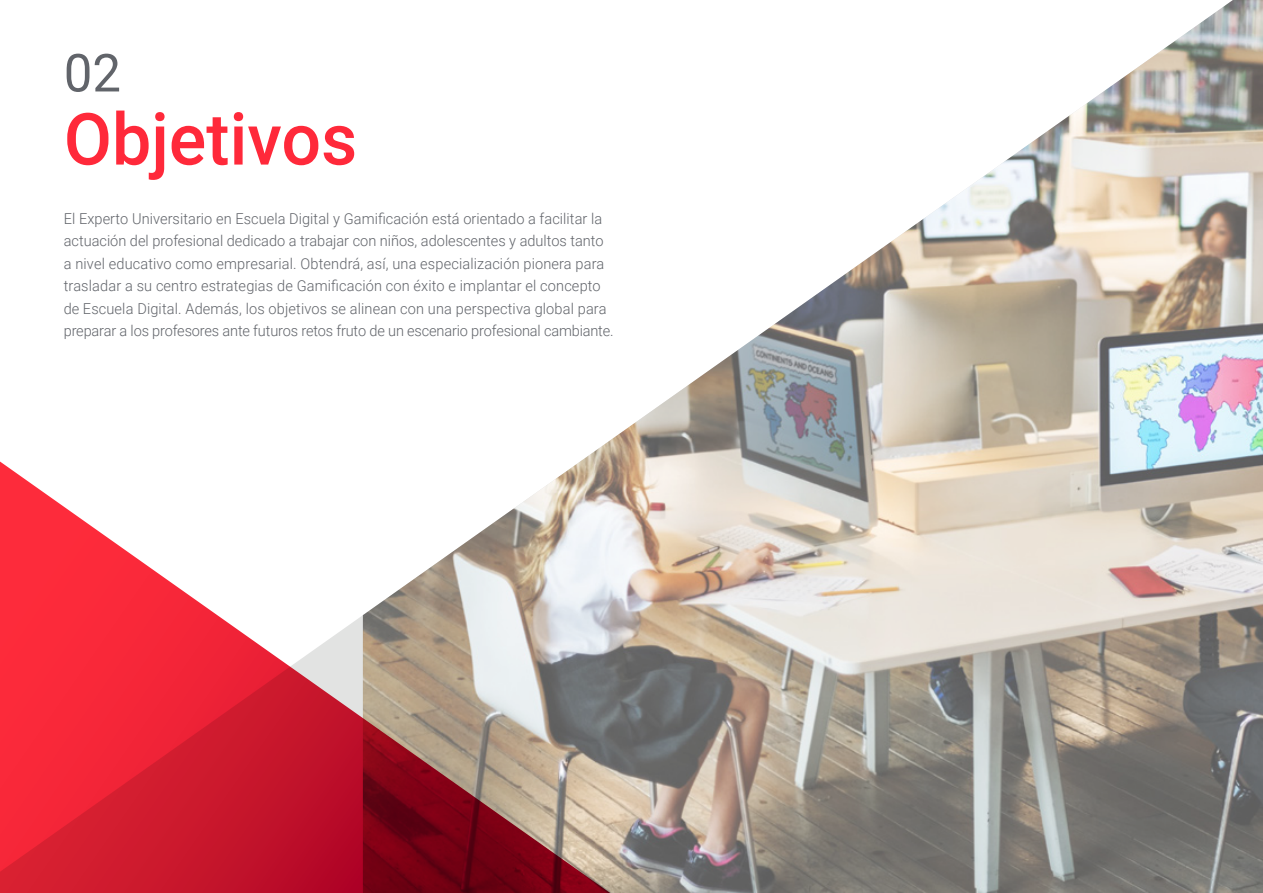
<style>
.page{position:relative;width:1263px;height:893px;background:#fff}
.page>*{position:absolute;margin:0;border:0;box-sizing:border-box;transform-origin:0 0}
.t1{font:500 72px "Roboto";color:#ff293a}
.t2{font:52.5px "Roboto";color:#61646a}
.t3{font:300 15px/22.5px "Roboto";letter-spacing:.005em;color:#61646a}
</style>
<div class="page">
<img style="left:602px;top:0;width:661px;height:893px">
<svg style="left:0;top:446px;width:640px;height:447px"></svg>
<h2 class="t2" style="left:64px;top:36px;width:59px">02</h2>
<h1 class="t1" style="left:64px;top:89px;width:295px">Objetivos</h1>
<p class="t3" style="left:64px;top:207px;width:551px">El Experto Universitario en Escuela Digital y Gamificación está orientado a facilitar la actuación del profesional dedicado a trabajar con niños, adolescentes y adultos tanto a nivel educativo como empresarial. Obtendrá, así, una especialización pionera para trasladar a su centro estrategias de Gamificación con éxito e implantar el concepto de Escuela Digital. Además, los objetivos se alinean con una perspectiva global para preparar a los profesores ante futuros retos fruto de un escenario profesional cambiante.</p>
</div>
